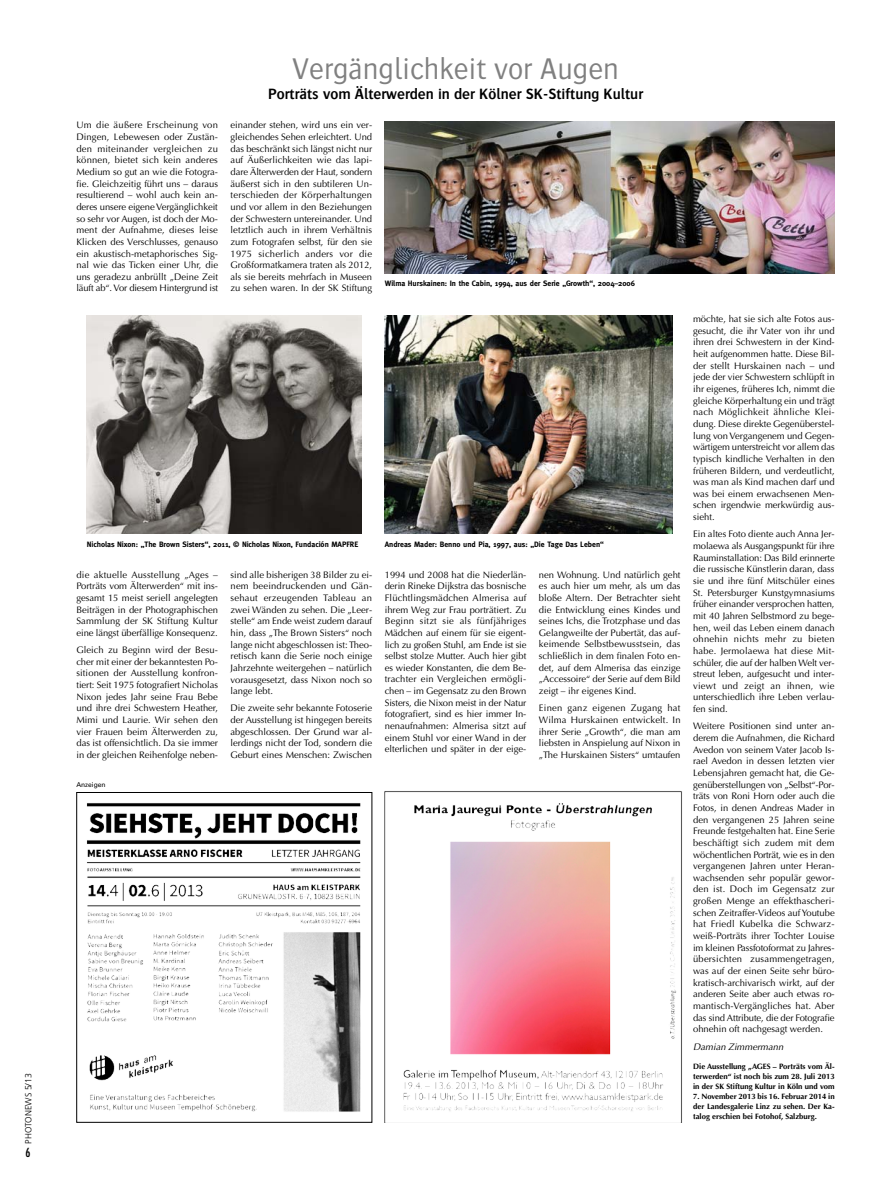
<style>
.page{position:relative;width:884px;height:1178px;background:#fff}
.page>*{position:absolute;margin:0;border:0;box-sizing:border-box;transform-origin:0 0}
.t1{font:300 31.05px "Bosis";color:#808080}
.t2{font:600 15.6px "Bosis";color:#000}
.t3{font:condensed 12.15px "Futura";color:#000}
.t4{font:9.45px/11.7px "Optima";color:#000;text-align:justify}
.t5{font:italic 9.45px "Optima";color:#000}
.t6{font:300 8.85px "Frutiger";color:#000}
.t7{font:700 7.8px/10.1px "Optima";color:#000;text-align:justify}
.t8{font:700 7.8px "Meta Plus";color:#000}
.t9{font:6.6px "Univers";color:#000}
</style>
<div class="page">
<img style="left:385px;top:315px;width:287px;height:218px">
<img style="left:87px;top:315px;width:274px;height:218px">
<img style="left:385px;top:121px;width:450px;height:152px">
<img style="left:77px;top:793px;width:295px;height:329px">
<img style="left:385px;top:791px;width:297px;height:332px">
<p class="t6" style="left:23px;top:1144px;width:72px;rotate:-90deg">PHOTONEWS 5/13</p>
<p class="t3" style="left:25px;top:1145px;width:7px">6</p>
<p class="t4" style="left:76px;top:119px;width:143px">Um die äußere Erscheinung von Dingen, Lebewesen oder Zustän&shy;den miteinander vergleichen zu können, bietet sich kein anderes Medium so gut an wie die Fotogra&shy;fie. Gleichzeitig führt uns – daraus resultierend – wohl auch kein an&shy;deres unsere eigene Vergänglichkeit so sehr vor Augen, ist doch der Mo&shy;ment der Aufnahme, dieses leise Klicken des Verschlusses, genauso ein akustisch-metaphorisches Sig&shy;nal wie das Ticken einer Uhr, die uns geradezu anbrüllt „Deine Zeit läuft ab“. Vor diesem Hintergrund ist</p>
<h1 class="t1" style="left:292px;top:52px;width:328px">Vergänglichkeit vor Augen</h1>
<h2 class="t2" style="left:268px;top:85px;width:377px">Porträts vom Älterwerden in der Kölner SK-Stiftung Kultur</h2>
<p class="t4" style="left:231px;top:119px;width:143px">einander stehen, wird uns ein ver&shy;gleichendes Sehen erleichtert. Und das beschränkt sich längst nicht nur auf Äußerlichkeiten wie das lapi&shy;dare Älterwerden der Haut, sondern äußerst sich in den subtileren Un&shy;terschieden der Körperhaltungen und vor allem in den Beziehungen der Schwestern untereinander. Und letztlich auch in ihrem Verhältnis zum Fotografen selbst, für den sie 1975 sicherlich anders vor die Großformatkamera traten als 2012, als sie bereits mehrfach in Museen zu sehen waren. In der SK Stiftung</p>
<p class="t8" style="left:385px;top:279px;width:252px">Wilma Hurskainen: In the Cabin, 1994, aus der Serie „Growth“, 2004–2006</p>
<p class="t8" style="left:87px;top:539px;width:273px">Nicholas Nixon: „The Brown Sisters“, 2011, © Nicholas Nixon, Fundación MAPFRE</p>
<p class="t8" style="left:385px;top:539px;width:221px">Andreas Mader: Benno und Pia, 1997, aus: „Die Tage Das Leben“</p>
<p class="t4" style="left:76px;top:569px;width:143px">die aktuelle Ausstellung „Ages – Porträts vom Älterwerden“ mit ins&shy;gesamt 15 meist seriell angelegten Beiträgen in der Photographischen Sammlung der SK Stiftung Kultur eine längst überfällige Konsequenz.</p>
<p class="t4" style="left:76px;top:644px;width:143px">Gleich zu Beginn wird der Besu&shy;cher mit einer der bekanntesten Po&shy;sitionen der Ausstellung konfron&shy;tiert: Seit 1975 fotografiert Nicholas Nixon jedes Jahr seine Frau Bebe und ihre drei Schwestern Heather, Mimi und Laurie. Wir sehen den vier Frauen beim Älterwerden zu, das ist offensichtlich. Da sie immer in der gleichen Reihenfolge neben-</p>
<p class="t9" style="left:76px;top:780px;width:31px">Anzeigen</p>
<p class="t4" style="left:231px;top:569px;width:143px">sind alle bisherigen 38 Bilder zu ei&shy;nem beeindruckenden und Gän&shy;sehaut erzeugenden Tableau an zwei Wänden zu sehen. Die „Leer&shy;stelle“ am Ende weist zudem darauf hin, dass „The Brown Sisters“ noch lange nicht abgeschlossen ist: Theo&shy;retisch kann die Serie noch einige Jahrzehnte weitergehen – natürlich vorausgesetzt, dass Nixon noch so lange lebt.</p>
<p class="t4" style="left:231px;top:702px;width:143px">Die zweite sehr bekannte Fotoserie der Ausstellung ist hingegen bereits abgeschlossen. Der Grund war al&shy;lerdings nicht der Tod, sondern die Geburt eines Menschen: Zwischen</p>
<p class="t4" style="left:385px;top:569px;width:143px">1994 und 2008 hat die Niederlän&shy;derin Rineke Dijkstra das bosnische Flüchtlingsmädchen Almerisa auf ihrem Weg zur Frau porträtiert. Zu Beginn sitzt sie als fünfjähriges Mädchen auf einem für sie eigent&shy;lich zu großen Stuhl, am Ende ist sie selbst stolze Mutter. Auch hier gibt es wieder Konstanten, die dem Be&shy;trachter ein Vergleichen ermögli&shy;chen – im Gegensatz zu den Brown Sisters, die Nixon meist in der Natur fotografiert, sind es hier immer In&shy;nenaufnahmen: Almerisa sitzt auf einem Stuhl vor einer Wand in der elterlichen und später in der eige-</p>
<p class="t4" style="left:539px;top:569px;width:143px">nen Wohnung. Und natürlich geht es auch hier um mehr, als um das bloße Altern. Der Betrachter sieht die Entwicklung eines Kindes und seines Ichs, die Trotzphase und das Gelangweilte der Pubertät, das auf&shy;keimende Selbstbewusstsein, das schließlich in dem finalen Foto en&shy;det, auf dem Almerisa das einzige „Accessoire“ der Serie auf dem Bild zeigt – ihr eigenes Kind.</p>
<p class="t4" style="left:539px;top:702px;width:143px">Einen ganz eigenen Zugang hat Wilma Hurskainen entwickelt. In ihrer Serie „Growth“, die man am liebsten in Anspielung auf Nixon in „The Hurskainen Sisters“ umtaufen</p>
<p class="t4" style="left:693px;top:313px;width:143px">möchte, hat sie sich alte Fotos aus&shy;gesucht, die ihr Vater von ihr und ihren drei Schwestern in der Kind&shy;heit aufgenommen hatte. Diese Bil&shy;der stellt Hurskainen nach – und jede der vier Schwestern schlüpft in ihr eigenes, früheres Ich, nimmt die gleiche Körperhaltung ein und trägt nach Möglichkeit ähnliche Klei&shy;dung. Diese direkte Gegenüberstel&shy;lung von Vergangenem und Gegen&shy;wärtigem unterstreicht vor allem das typisch kindliche Verhalten in den früheren Bildern, und verdeutlicht, was man als Kind machen darf und was bei einem erwachsenen Men&shy;schen irgendwie merkwürdig aus&shy;sieht.</p>
<p class="t4" style="left:693px;top:528px;width:143px">Ein altes Foto diente auch Anna Jer&shy;molaewa als Ausgangspunkt für ihre Rauminstallation: Das Bild erinnerte die russische Künstlerin daran, dass sie und ihre fünf Mitschüler eines St. Petersburger Kunstgymnasiums früher einander versprochen hatten, mit 40 Jahren Selbstmord zu bege&shy;hen, weil das Leben einem danach ohnehin nichts mehr zu bieten habe. Jermolaewa hat diese Mit&shy;schüler, die auf der halben Welt ver&shy;streut leben, aufgesucht und inter&shy;viewt und zeigt an ihnen, wie unterschiedlich ihre Leben verlau&shy;fen sind.</p>
<p class="t4" style="left:693px;top:720px;width:143px">Weitere Positionen sind unter an&shy;derem die Aufnahmen, die Richard Avedon von seinem Vater Jacob Is&shy;rael Avedon in dessen letzten vier Lebensjahren gemacht hat, die Ge&shy;genüberstellungen von „Selbst“-Por&shy;träts von Roni Horn oder auch die Fotos, in denen Andreas Mader in den vergangenen 25 Jahren seine Freunde festgehalten hat. Eine Serie beschäftigt sich zudem mit dem wöchentlichen Porträt, wie es in den vergangenen Jahren unter Heran&shy;wachsenden sehr populär gewor&shy;den ist. Doch im Gegensatz zur großen Menge an effekthascheri&shy;schen Zeitraffer-Videos auf Youtube hat Friedl Kubelka die Schwarz&shy;weiß-Porträts ihrer Tochter Louise im kleinen Passfotoformat zu Jahres - übersichten zusammengetragen, was auf der einen Seite sehr büro&shy;kratisch-archivarisch wirkt, auf der anderen Seite aber auch etwas ro&shy;mantisch-Vergängliches hat. Aber das sind Attribute, die der Fotografie ohnehin oft nachgesagt werden.</p>
<p class="t5" style="left:693px;top:1041px;width:92px">Damian Zimmermann</p>
<p class="t7" style="left:693px;top:1061px;width:143px">Die Ausstellung „AGES – Porträts vom Äl&shy;terwerden“ ist noch bis zum 28. Juli 2013 in der SK Stiftung Kultur in Köln und vom</p>
<p class="t7" style="left:693px;top:1091px;width:143px">7. November 2013 bis 16. Februar 2014 in der Landesgalerie Linz zu sehen. Der Ka&shy;talog erschien bei Fotohof, Salzburg.</p>
</div>
